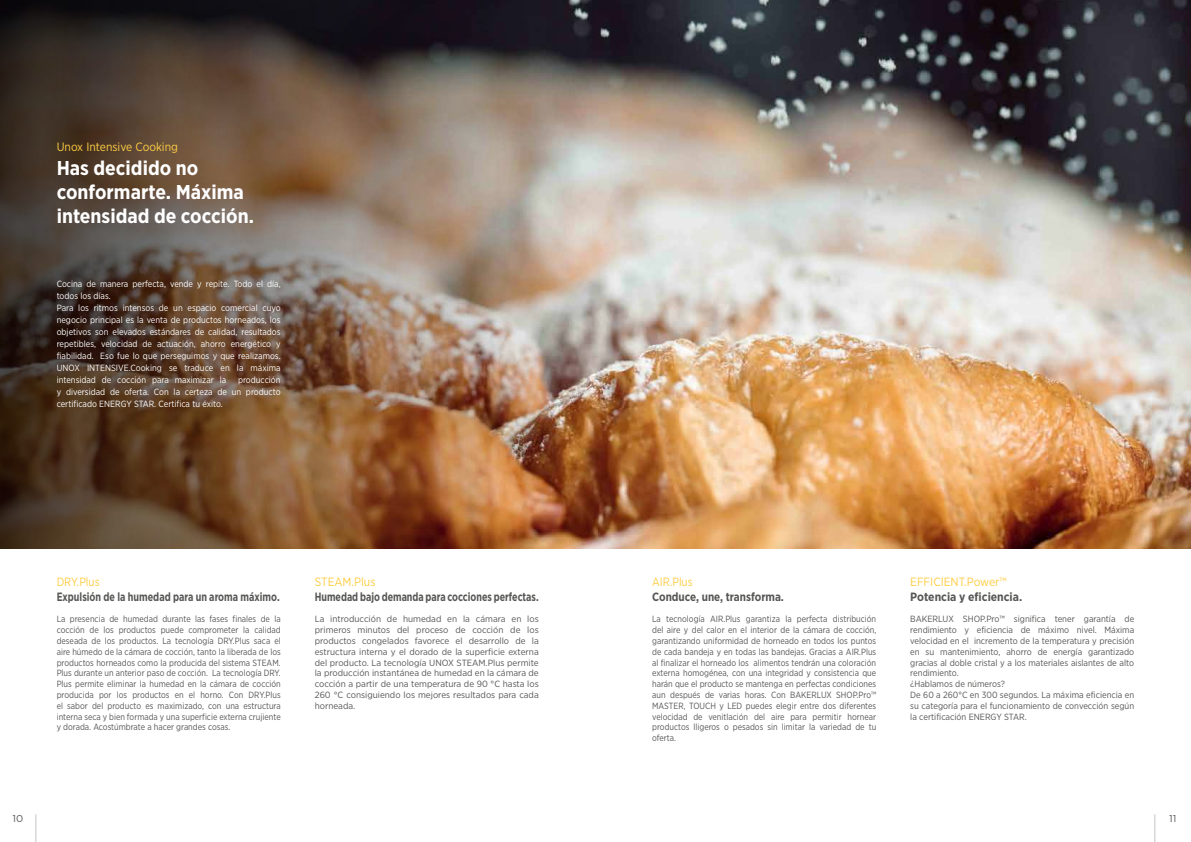
<style>
.page{position:relative;width:1191px;height:842px;background:#fff}
.page>*{position:absolute;margin:0;border:0;box-sizing:border-box;transform-origin:0 0}
.t1{font:700 20px/24px "Gotham Narrow";color:#fff}
.t2{font:12px "Gotham Narrow";color:#fecd44}
.t3{font:700 12px "Gotham Narrow";color:#575756;scale:.85 1}
.t4{font:700 12px "Gotham Narrow";color:#575756;scale:.86 1}
.t5{font:700 12px "Gotham Narrow";color:#575756;scale:.95 1}
.t6{font:700 12px "Gotham Narrow";color:#575756}
.t7{font:12px "Gotham Narrow";color:#fecd44;scale:.95 1}
.t8{font:10px "Gotham";color:#575756}
.t9{font:9px/10.8px "Gotham Narrow";color:#575756;text-align:justify;scale:.95 1}
.t10{font:9px/12px "Gotham Narrow";color:#fff}
.t11{font:9px/10.8px "Gotham Narrow";color:#575756}
.t12{font:9px/10.8px "Gotham Narrow";color:#575756;text-align:justify;scale:1.05 1}
</style>
<div class="page">
<svg style="left:36px;top:814px;width:1px;height:28px"></svg>
<svg style="left:1154px;top:814px;width:1px;height:28px"></svg>
<img style="left:595px;top:0;width:596px;height:548px">
<img style="left:0;top:0;width:595px;height:548px">
<h2 class="t2" style="left:57px;top:140px;width:123px">Unox Intensive Cooking</h2>
<h1 class="t1" style="left:57px;top:156px;width:199px">Has decidido no conformarte. Máxima intensidad de cocción.</h1>
<p class="t10" style="left:57px;top:278px;width:225px">Cocina de manera perfecta, vende y repite. Todo el día, todos los días.<br>Para los ritmos intensos de un espacio comercial cuyo negocio principal es la venta de productos horneados, los objetivos son elevados estándares de calidad, resultados repetibles, velocidad de actuación, ahorro energético y fiabilidad. Eso fue lo que perseguimos y que realizamos.<br>UNOX INTENSIVE.Cooking se traduce en la máxima intensidad de cocción para maximizar la</p>
<p class="t10" style="left:57px;top:374px;width:225px;text-align:justify;text-indent:181px">producción y diversidad de oferta. Con la certeza de un producto certificado ENERGY STAR. Certifica tu éxito.</p>
<h2 class="t7" style="left:57px;top:575px;width:47px">DRY.Plus</h2>
<h2 class="t4" style="left:57px;top:589px;width:261px">Expulsión de la humedad para un aroma máximo.</h2>
<p class="t9" style="left:57px;top:613px;width:237px">La presencia de humedad durante las fases finales de la cocción de los productos puede comprometer la calidad deseada de los productos. La tecnología DRY.Plus saca el aire húmedo de la cámara de cocción, tanto la liberada de los productos horneados como la producida del sistema STEAM.<br>Plus durante un anterior paso de cocción. La tecnología DRY.<br>Plus permite eliminar la humedad en la cámara de cocción producida por los productos en el horno. Con DRY.Plus el sabor del producto es maximizado, con una estructura interna seca y bien formada y una superficie externa crujiente y dorada. Acostúmbrate a hacer grandes cosas.</p>
<h2 class="t2" style="left:315px;top:575px;width:62px">STEAM.Plus</h2>
<h2 class="t3" style="left:315px;top:589px;width:265px">Humedad bajo demanda para cocciones perfectas.</h2>
<p class="t12" style="left:315px;top:613px;width:215px">La introducción de humedad en la cámara en los primeros minutos del proceso de cocción de los productos congelados favorece el desarrollo de la estructura interna y el dorado de la superficie externa del producto. La tecnología UNOX STEAM.Plus permite la producción instantánea de humedad en la cámara de cocción a partir de una temperatura de 90 °C hasta los 260 °C consiguiendo los mejores resultados para cada horneada.</p>
<h2 class="t7" style="left:652px;top:575px;width:44px">AIR.Plus</h2>
<h2 class="t5" style="left:652px;top:589px;width:140px">Conduce, une, transforma.</h2>
<p class="t9" style="left:652px;top:613px;width:237px">La tecnología AIR.Plus garantiza la perfecta distribución del aire y del calor en el interior de la cámara de cocción, garantizando uniformidad de horneado en todos los puntos de cada bandeja y en todas las bandejas. Gracias a AIR.Plus al finalizar el horneado los alimentos tendrán una coloración externa homogénea, con una integridad y consistencia que harán que el producto se mantenga en perfectas condiciones aun después de varias horas. Con BAKERLUX SHOP.Pro™ MASTER, TOUCH y LED puedes elegir entre dos diferentes velocidad de venitlación del aire para permitir hornear productos lligeros o pesados sin limitar la variedad de tu oferta.</p>
<h2 class="t2" style="left:910px;top:575px;width:98px">EFFICIENT.Power™</h2>
<h2 class="t6" style="left:910px;top:589px;width:113px">Potencia y eficiencia.</h2>
<p class="t11" style="left:910px;top:613px;width:225px">BAKERLUX SHOP.Pro™ significa tener garantía de rendimiento y eficiencia de máximo nivel. Máxima velocidad en el incremento de la temperatura y precisión en su mantenimiento, ahorro de energía garantizado gracias al doble cristal y a los materiales aislantes de alto rendimiento.<br>¿Hablamos de números?<br>De 60 a 260°C en 300 segundos. La máxima eficiencia en su categoría para el funcionamiento de convección según la certificación ENERGY STAR.</p>
<p class="t8" style="left:12px;top:812px;width:12px">10</p>
<p class="t8" style="left:1169px;top:812px;width:9px">11</p>
</div>
